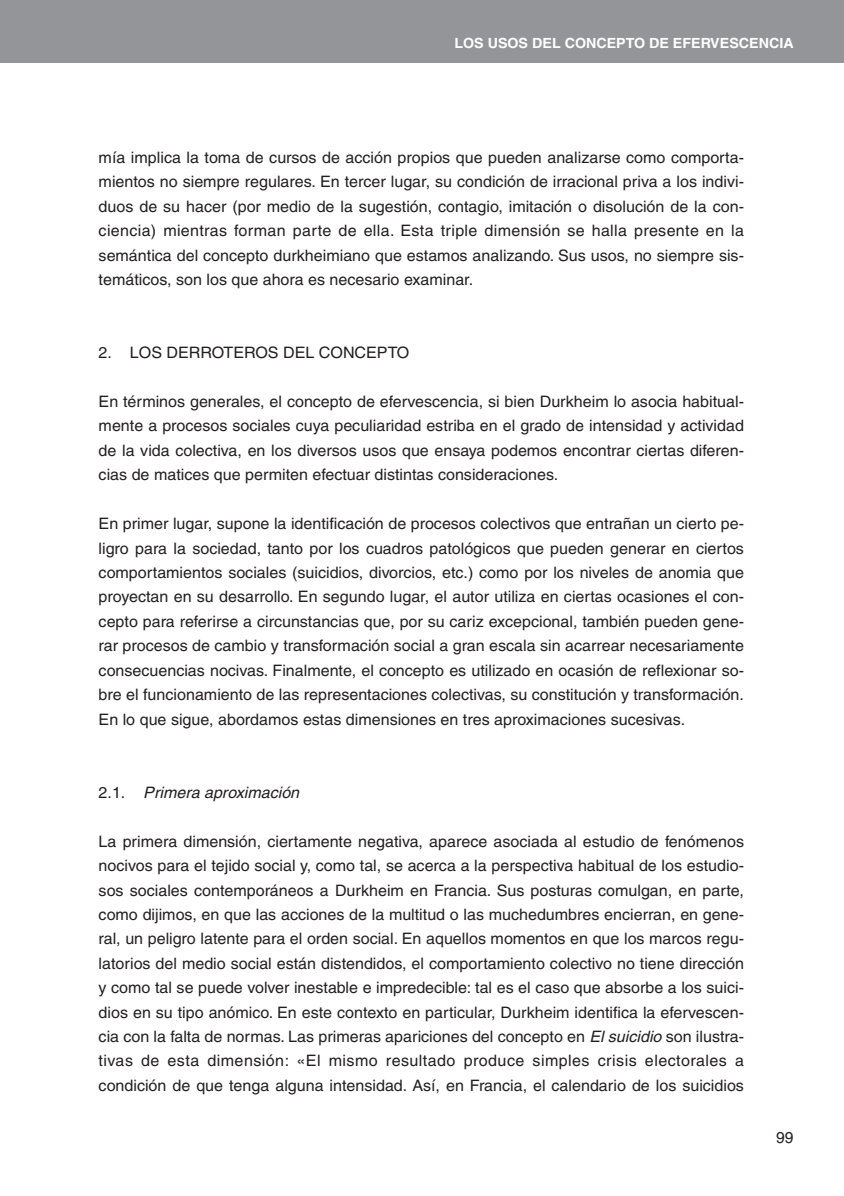
<style>
.page{position:relative;width:844px;height:1196px;background:#fff}
.page>*{position:absolute;margin:0;border:0;box-sizing:border-box;transform-origin:0 0}
.t1{font:15.75px/24.3px "Helvetica";color:#231f20;text-align:justify}
.t2{font:italic 15.75px "Helvetica";color:#231f20}
.t3{font:700 14px "Helvetica";color:#fff}
.s1{font-style:normal}
.s2{font-style:italic}
</style>
<div class="page">
<div style="left:0;top:0;width:843px;height:63px;background:#939598"></div>
<p class="t3" style="left:454px;top:38px;width:341px">LOS USOS DEL CONCEPTO DE EFERVESCENCIA</p>
<p class="t1" style="left:99px;top:146px;width:646px">mía implica la toma de cursos de acción propios que pueden analizarse como comporta&shy;mientos no siempre regulares. En tercer lugar, su condición de irracional priva a los indivi&shy;duos de su hacer (por medio de la sugestión, contagio, imitación o disolución de la con&shy;ciencia) mientras forman parte de ella. Esta triple dimensión se halla presente en la semántica del concepto durkheimiano que estamos analizando. Sus usos, no siempre sis&shy;temáticos, son los que ahora es necesario examinar.</p>
<p class="t1" style="left:99px;top:342px;width:312px">2. LOS DERROTEROS DEL CONCEPTO</p>
<p class="t1" style="left:99px;top:391px;width:646px">En términos generales, el concepto de efervescencia, si bien Durkheim lo asocia habitual&shy;mente a procesos sociales cuya peculiaridad estriba en el grado de intensidad y actividad de la vida colectiva, en los diversos usos que ensaya podemos encontrar ciertas diferen&shy;cias de matices que permiten efectuar distintas consideraciones.</p>
<p class="t1" style="left:99px;top:513px;width:646px">En primer lugar, supone la identificación de procesos colectivos que entrañan un cierto pe&shy;ligro para la sociedad, tanto por los cuadros patológicos que pueden generar en ciertos comportamientos sociales (suicidios, divorcios, etc.) como por los niveles de anomia que proyectan en su desarrollo. En segundo lugar, el autor utiliza en ciertas ocasiones el con&shy;cepto para referirse a circunstancias que, por su cariz excepcional, también pueden gene&shy;rar procesos de cambio y transformación social a gran escala sin acarrear necesariamente consecuencias nocivas. Finalmente, el concepto es utilizado en ocasión de reflexionar so&shy;bre el funcionamiento de las representaciones colectivas, su constitución y transformación.<br>En lo que sigue, abordamos estas dimensiones en tres aproximaciones sucesivas.</p>
<p class="t2" style="left:99px;top:786px;width:205px"><span class="s1">2 . 1 .</span> Primera aproximación</p>
<p class="t1" style="left:99px;top:830px;width:646px">La primera dimensión, ciertamente negativa, aparece asociada al estudio de fenómenos nocivos para el tejido social y, como tal, se acerca a la perspectiva habitual de los estudio&shy;sos sociales contemporáneos a Durkheim en Francia. Sus posturas comulgan, en parte, como dijimos, en que las acciones de la multitud o las muchedumbres encierran, en gene&shy;ral, un peligro latente para el orden social. En aquellos momentos en que los marcos regu&shy;latorios del medio social están distendidos, el comportamiento colectivo no tiene dirección y como tal se puede volver inestable e impredecible: tal es el caso que absorbe a los suici&shy;dios en su tipo anómico. En este contexto en particular, Durkheim identifica la efervescen&shy;cia con la falta de normas. Las primeras apariciones del concepto en <span class="s2">El suicidio</span>son ilustra&shy;tivas de esta dimensión: «El mismo resultado produce simples crisis electorales a condición de que tenga alguna intensidad. Así, en Francia, el calendario de los suicidios</p>
<p class="t1" style="left:776px;top:1126px;width:19px">99</p>
</div>
